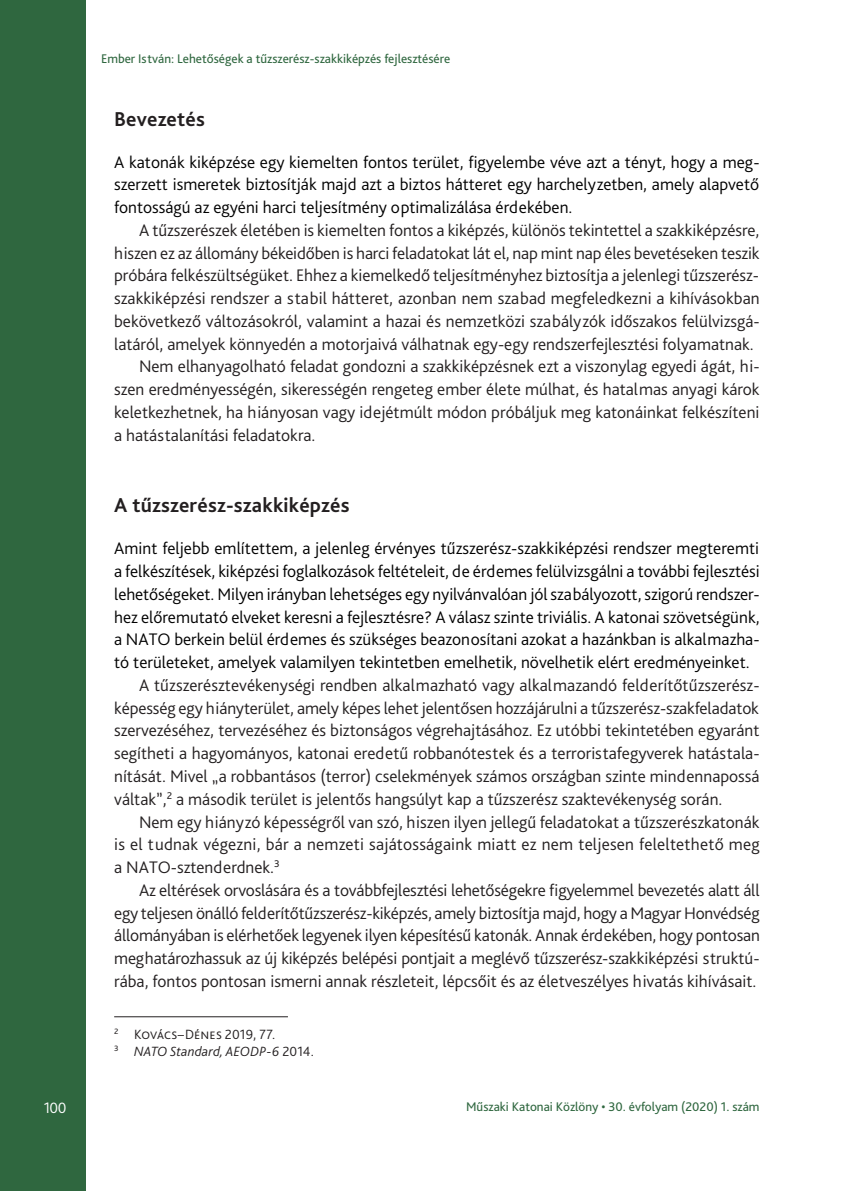
<style>
.page{position:relative;width:844px;height:1191px;background:#fff}
.page>*{position:absolute;margin:0;border:0;box-sizing:border-box;transform-origin:0 0}
.Címsor_1{font:700 21px "Bliss Pro";letter-spacing:.01em;color:#231f20}
.Szöveg{font:300 17.5px/22.8px "Bliss Pro";color:#231f20;text-align:justify}
.Szöveg_1st___3_mm{font:300 17.5px/22.8px "Bliss Pro";color:#000;text-align:justify}
.t1{font:300 15.75px "Bliss Pro";color:#fff}
.Lábjegyzet{font:italic 300 14px "Bliss Pro";letter-spacing:.01em;color:#231f20}
.Lábjegyzet-2{font:300 14px "Bliss Pro";letter-spacing:.01em;color:#231f20}
.t2{font:13.12px "Bliss Pro";color:#2f673f}
.s1{font-style:normal}
</style>
<div class="page">
<div style="left:0;top:0;width:85px;height:1191px;background:#2f673f"></div>
<hr style="left:114px;top:1016px;width:174px;height:1px;background:#231f20">
<p class="t2" style="left:101px;top:50px;width:350px">Ember István: Lehetőségek a tűzszerész-szakkiképzés fejlesztésére</p>
<p class="Címsor_1" style="left:114px;top:105px;width:92px">Bevezetés</p>
<p class="Szöveg_1st___3_mm" style="left:114px;top:150px;width:646px">A katonák kiképzése egy kiemelten fontos terület, figyelembe véve azt a tényt, hogy a meg&shy;szerzett ismeretek biztosítják majd azt a biztos hátteret egy harchelyzetben, amely alapvető fontosságú az egyéni harci teljesítmény optimalizálása érdekében.</p>
<p class="Szöveg" style="left:114px;top:218px;width:646px;text-indent:25px">A tűzszerészek életében is kiemelten fontos a kiképzés, különös tekintettel a szakkiképzésre, hiszen ez az állomány békeidőben is harci feladatokat lát el, nap mint nap éles bevetéseken teszik próbára felkészültségüket. Ehhez a kiemelkedő teljesítményhez biztosítja a jelenlegi tűzszerész&shy;szakkiképzési rendszer a stabil hátteret, azonban nem szabad megfeledkezni a kihívásokban bekövetkező változásokról, valamint a hazai és nemzetközi szabályzók időszakos felülvizsgá&shy;latáról, amelyek könnyedén a motorjaivá válhatnak egy-egy rendszerfejlesztési folyamatnak.</p>
<p class="Szöveg" style="left:114px;top:355px;width:646px;text-indent:25px">Nem elhanyagolható feladat gondozni a szakkiképzésnek ezt a viszonylag egyedi ágát, hi&shy;szen eredményességén, sikerességén rengeteg ember élete múlhat, és hatalmas anyagi károk keletkezhetnek, ha hiányosan vagy idejétmúlt módon próbáljuk meg katonáinkat felkészíteni a hatástalanítási feladatokra.</p>
<p class="Címsor_1" style="left:114px;top:492px;width:237px">A tűzszerész-szakkiképzés</p>
<p class="Szöveg_1st___3_mm" style="left:114px;top:537px;width:646px">Amint feljebb említettem, a jelenleg érvényes tűzszerész-szakkiképzési rendszer megteremti a felkészítések, kiképzési foglalkozások feltételeit, de érdemes felülvizsgálni a további fejlesztési lehetőségeket. Milyen irányban lehetséges egy nyilvánvalóan jól szabályozott, szigorú rendszer&shy;hez előremutató elveket keresni a fejlesztésre? A válasz szinte triviális. A katonai szövetségünk, a NATO berkein belül érdemes és szükséges beazonosítani azokat a hazánkban is alkalmazha&shy;tó területeket, amelyek valamilyen tekintetben emelhetik, növelhetik elért eredményeinket.</p>
<p class="Szöveg" style="left:114px;top:673px;width:646px;text-indent:25px">A tűzszerésztevékenységi rendben alkalmazható vagy alkalmazandó felderítőtűzszerész&shy;képesség egy hiányterület, amely képes lehet jelentősen hozzájárulni a tűzszerész-szakfeladatok szervezéséhez, tervezéséhez és biztonságos végrehajtásához. Ez utóbbi tekintetében egyaránt segítheti a hagyományos, katonai eredetű robbanótestek és a terroristafegyverek hatástala&shy;nítását. Mivel „a robbantásos (terror) cselekmények számos országban szinte mindennapossá váltak”,<sup>2</sup> a második terület is jelentős hangsúlyt kap a tűzszerész szaktevékenység során.</p>
<p class="Szöveg" style="left:114px;top:810px;width:647px;text-indent:25px">Nem egy hiányzó képességről van szó, hiszen ilyen jellegű feladatokat a tűzszerészkatonák is el tudnak végezni, bár a nemzeti sajátosságaink miatt ez nem teljesen feleltethető meg a NATO-sztenderdnek.<sup>3</sup></p>
<p class="Szöveg" style="left:114px;top:878px;width:647px;text-indent:25px">Az eltérések orvoslására és a továbbfejlesztési lehetőségekre figyelemmel bevezetés alatt áll egy teljesen önálló felderítőtűzszerész-kiképzés, amely biztosítja majd, hogy a Magyar Honvédség állományában is elérhetőek legyenek ilyen képesítésű katonák. Annak érdekében, hogy pontosan meghatározhassuk az új kiképzés belépési pontjait a meglévő tűzszerész-szakkiképzési struktú&shy;rába, fontos pontosan ismerni annak részleteit, lépcsőit és az életveszélyes hivatás kihívásait.</p>
<p class="Lábjegyzet-2" style="left:114px;top:1025px;width:162px"><sup>2</sup> Kovács–Dénes 2019, 77.</p>
<p class="Lábjegyzet" style="left:114px;top:1042px;width:201px"><sup>3</sup> NATO Standard, AEODP-6 <span class="s1">2014.</span></p>
<p class="t1" style="left:44px;top:1098px;width:24px">100</p>
<p class="t2" style="left:466px;top:1098px;width:295px">Műszaki Katonai Közlöny • 30. évfolyam (2020) 1. szám</p>
</div>
